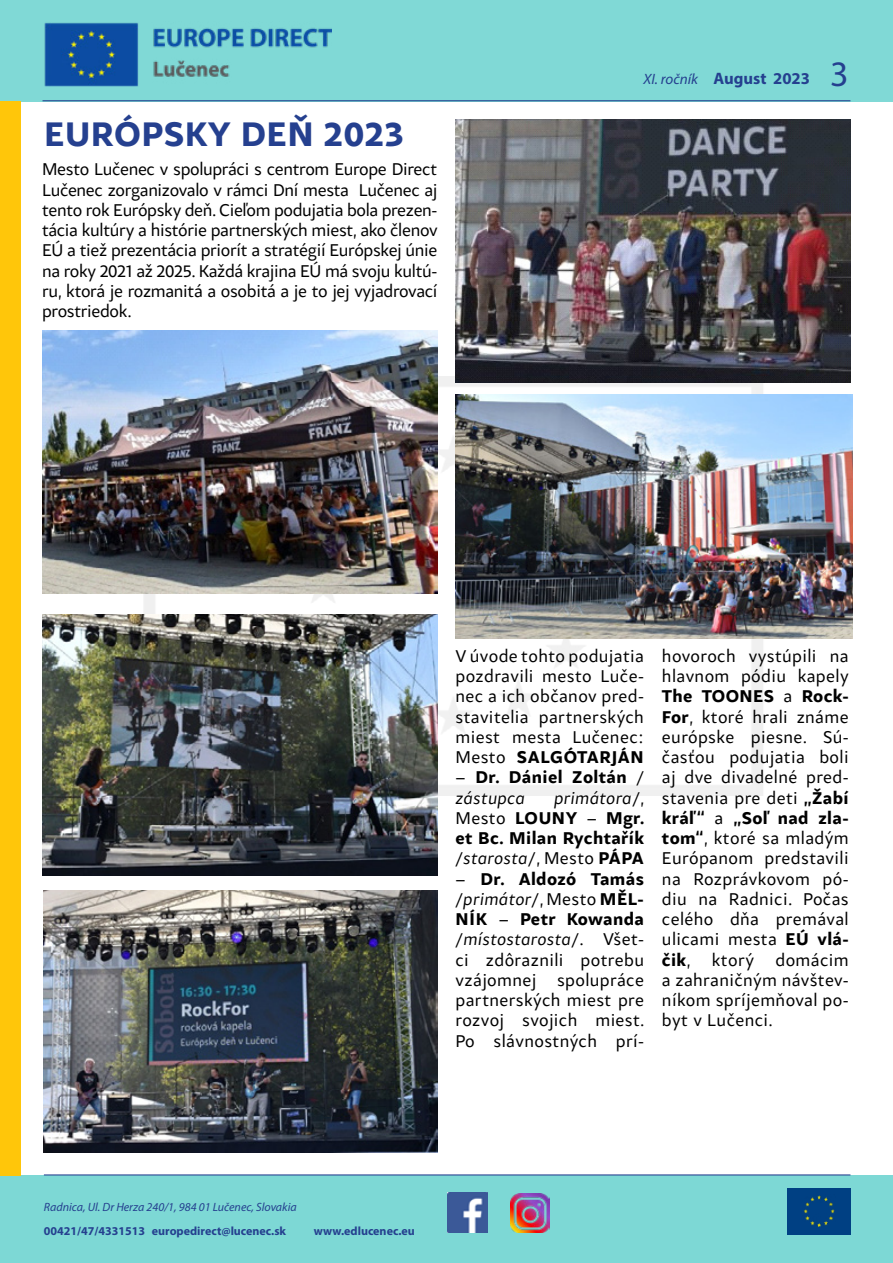
<style>
.page{position:relative;width:893px;height:1263px;background:#fff}
.page>*{position:absolute;margin:0;border:0;box-sizing:border-box;transform-origin:0 0}
.t1{font:700 36px "Samo Sans";letter-spacing:.015em;color:#25408f}
.t2{font:18px/20.2px "Samo Sans";letter-spacing:.02em;color:#000;text-align:justify}
.t3{font:700 18px/20.2px "Samo Sans";letter-spacing:.02em;color:#000}
.t4{font:700 16.65px "Myriad Pro";color:#25408f}
.t5{font:700 12px "Myriad Pro";color:#25408f}
.t6{font:italic 12px "Myriad Pro";color:#25408f}
.s1{font-weight:400;font-style:italic;font-size:15px}
.s2{font-weight:400;font-size:36px}
.s3{font-weight:700}
.s4{font-weight:400}
.s5{font-weight:400;font-style:italic}
.s6{font-style:italic}
</style>
<div class="page">
<img style="left:144px;top:377px;width:623px;height:418px">
<div style="left:0;top:0;width:893px;height:101px;background:#80d9d6"></div>
<div style="left:0;top:1175px;width:893px;height:88px;background:#7dd8d5"></div>
<div style="left:787px;top:1188px;width:63px;height:47px;background:#004083"></div>
<img style="left:804px;top:1195px;width:31px;height:32px">
<div style="left:0;top:101px;width:21px;height:1074px;background:#ffc60a"></div>
<img style="left:448px;top:1193px;width:39px;height:39px">
<img style="left:510px;top:1193px;width:39px;height:39px">
<hr style="left:43px;top:100px;width:807px;height:1px;background:#25408f">
<hr style="left:44px;top:1174px;width:806px;height:1px;background:#25408f">
<img style="left:44px;top:22px;width:287px;height:64px">
<img style="left:455px;top:119px;width:395px;height:263px">
<img style="left:42px;top:330px;width:395px;height:264px">
<img style="left:455px;top:394px;width:397px;height:244px">
<img style="left:42px;top:614px;width:395px;height:262px">
<img style="left:44px;top:890px;width:393px;height:263px">
<h1 class="t1" style="left:44px;top:111px;width:361px">EURÓPSKY DEŇ 2023</h1>
<p class="t2" style="left:42px;top:159px;width:397px">Mesto Lučenec v spolupráci s centrom Europe Direct Lučenec zorganizovalo v rámci Dní mesta Lučenec aj tento rok Európsky deň. Cieľom podujatia bola prezen&shy;tácia kultúry a histórie partnerských miest, ako členov EÚ a tiež prezentácia priorít a stratégií Európskej únie na roky 2021 až 2025. Každá krajina EÚ má svoju kultú&shy;ru, ktorá je rozmanitá a osobitá a je to jej vyjadrovací prostriedok.</p>
<p class="t4" style="left:644px;top:68px;width:207px"><span class="s1">XI. ročník</span> August 2023 <span class="s2">3</span></p>
<p class="t2" style="left:455px;top:645px;width:190px">V úvode tohto podujatia pozdravili mesto Luče&shy;nec a ich občanov pred&shy;stavitelia partnerských miest mesta Lučenec:<br>Mesto <span class="s3">SALGÓTARJÁN</span></p>
<p class="t3" style="left:455px;top:767px;width:190px"><span class="s4">–</span> Dr. Dániel Zoltán <span class="s5">/ zástupca</span></p>
<p class="t3" style="left:455px;top:787px;width:191px;text-align:justify;text-indent:99px"><span class="s5">primátora/</span><span class="s4">, Mesto</span> LOUNY <span class="s4">–</span> Mgr. et Bc. Milan Rychtařík <span class="s5">/starosta/</span><span class="s4">, Mesto</span> PÁPA</p>
<p class="t2" style="left:455px;top:868px;width:191px">– <span class="s3">Dr. Aldozó Tamás </span><span class="s6">/primátor/</span>, Mesto <span class="s3">MĚL-NÍK</span> – <span class="s3">Petr Kowanda </span><span class="s6">/místostarosta/</span>. Všet&shy;ci zdôraznili potrebu vzájomnej spolupráce partnerských miest pre rozvoj svojich miest.<br>Po slávnostných prí-</p>
<p class="t2" style="left:662px;top:645px;width:188px">hovoroch vystúpili na hlavnom pódiu kapely <span class="s3">The TOONES</span> a <span class="s3">Rock-For</span>, ktoré hrali známe európske piesne. Sú&shy;časťou podujatia boli aj dve divadelné pred&shy;stavenia pre deti <span class="s3">„Žabí kráľ “</span> a <span class="s3">„Soľ nad zla&shy;tom“</span>, ktoré sa mladým Európanom predstavili na Rozprávkovom pó&shy;diu na Radnici. Počas celého dňa premával ulicami mesta <span class="s3">EÚ vlá&shy;čik</span>, ktorý domácim a zahraničným návštev&shy;níkom spríjemňoval po&shy;byt v Lučenci.</p>
<p class="t6" style="left:44px;top:1199px;width:254px">Radnica, Ul. Dr Herza 240/1, 984 01 Lučenec, Slovakia</p>
<p class="t5" style="left:44px;top:1223px;width:244px">00421/47/4331513 europedirect@lucenec.sk</p>
<p class="t5" style="left:314px;top:1223px;width:102px">www.edlucenec.eu</p>
</div>
